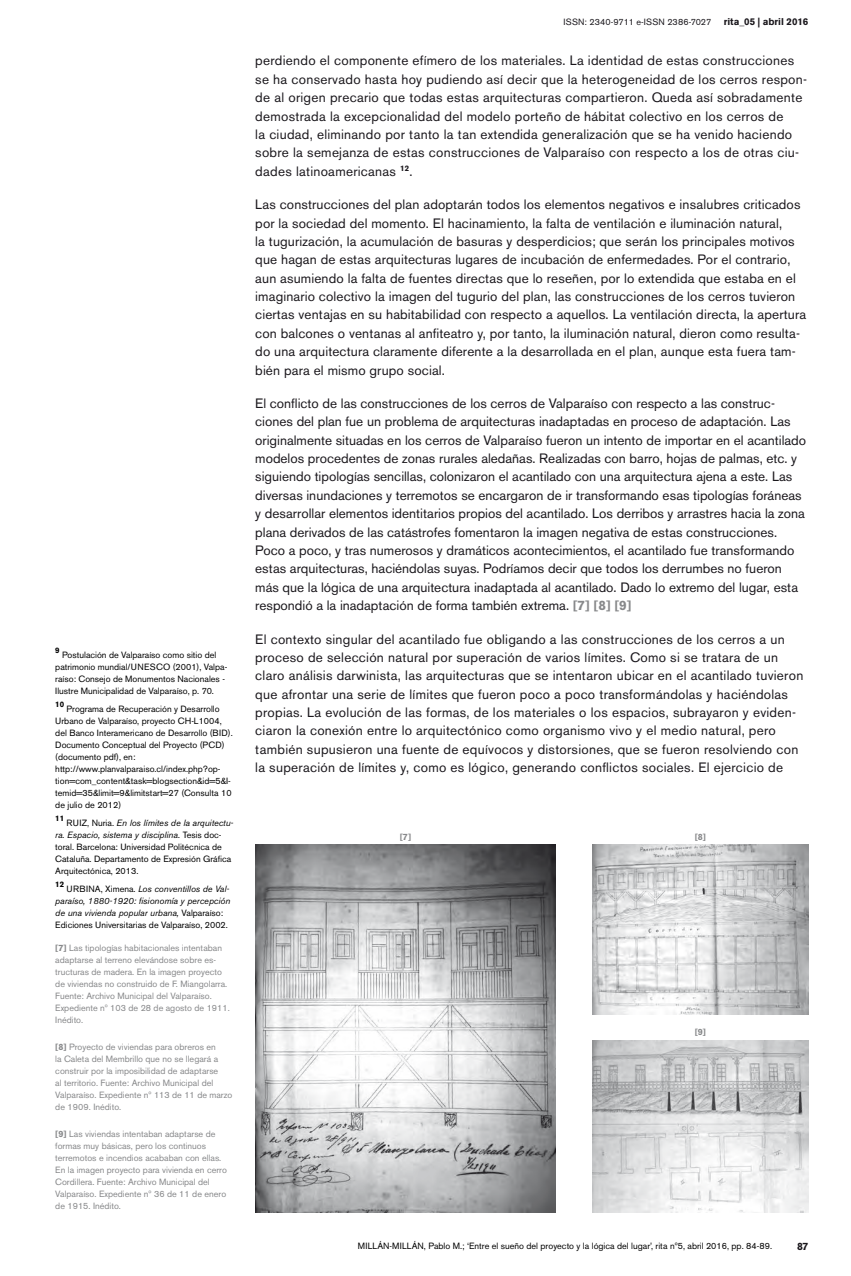
<style>
.page{position:relative;width:851px;height:1276px;background:#fff}
.page>*{position:absolute;margin:0;border:0;box-sizing:border-box;transform-origin:0 0}
.t1{font:13.5px/18.3px "Akzidenz Grotesk BE";letter-spacing:.01em;color:#1a171c}
.t2{font:700 10.5px "Akzidenz Grotesk BE";color:#1a171c}
.t3{font:700 9.75px "Akzidenz Grotesk BE";color:#1a171c}
.t4{font:9px/12px "Akzidenz Grotesk BE";color:#000}
.t5{font:9px/12px "Akzidenz Grotesk BE";color:#87888a}
.t6{font:italic 9px/12px "Akzidenz Grotesk BE";color:#000}
.t7{font:9px "Akzidenz Grotesk BE";letter-spacing:.02em;color:#1a171c}
.t8{font:700 9px "Akzidenz Grotesk BE";color:#87888a}
.t9{font:700 7.8px "Akzidenz Grotesk BE";color:#000}
.s1{font-style:italic}
.s2{font-style:normal}
.s3{font-weight:700}
.s4{font-weight:700;color:#87888a}
</style>
<div class="page">
<img style="left:592px;top:845px;width:216px;height:170px">
<img style="left:255px;top:845px;width:300px;height:367px">
<img style="left:592px;top:1040px;width:216px;height:172px">
<p class="t9" style="left:55px;top:646px;width:6px">9</p>
<p class="t4" style="left:55px;top:649px;width:173px;text-indent:7px">Postulación de Valparaíso como sitio del patrimonio mundial/UNESCO (2001), Valpa&shy;raíso: Consejo de Monumentos Nacionales - Ilustre Municipalidad de Valparaíso, p. 70.</p>
<p class="t9" style="left:55px;top:700px;width:10px">10</p>
<p class="t4" style="left:55px;top:703px;width:179px;text-indent:11px">Programa de Recuperación y Desarrollo Urbano de Valparaíso, proyecto CH-L1004, del Banco Interamericano de Desarrollo (BID).<br>Documento Conceptual del Proyecto (PCD) (documento pdf), en: http://www.planvalparaiso.cl/index.php?op&shy;tion=com_content&amp;task=blogsection&amp;id=5&amp;I&shy;temid=35&amp;limit=9&amp;limitstart=27 (Consulta 10 de julio de 2012)</p>
<p class="t9" style="left:55px;top:814px;width:10px">11</p>
<p class="t4" style="left:55px;top:817px;width:180px;text-indent:11px">RUIZ, Nuria. <span class="s1">En los límites de la arquitectu&shy;ra. Espacio, sistema y disciplina.</span> Tesis doc&shy;toral. Barcelona: Universidad Politécnica de Cataluña. Departamento de Expresión Gráfica Arquitectónica, 2013.</p>
<p class="t9" style="left:55px;top:880px;width:10px">12</p>
<p class="t6" style="left:55px;top:883px;width:176px;text-indent:11px"><span class="s2">URBINA, Ximena.</span> Los conventillos de Val&shy;paraíso, 1880-1920: fisionomía y percepción de una vivienda popular urbana, <span class="s2">Valparaíso:<br>Ediciones Universitarias de Valparaíso, 2002.</span></p>
<p class="t5" style="left:55px;top:942px;width:176px"><span class="s3">[7]</span> Las tipologías habitacionales intentaban adaptarse al terreno elevándose sobre es&shy;tructuras de madera. En la imagen proyecto de viviendas no construido de F. Miangolarra.<br>Fuente: Archivo Municipal del Valparaíso.<br>Expediente nº 103 de 28 de agosto de 1911.<br>Inédito.</p>
<p class="t5" style="left:55px;top:1041px;width:178px"><span class="s3">[8]</span> Proyecto de viviendas para obreros en<br>la Caleta del Membrillo que no se llegará a construir por la imposibilidad de adaptarse<br>al territorio. Fuente: Archivo Municipal del Valparaíso. Expediente nº 113 de 11 de marzo de 1909. Inédito.</p>
<p class="t5" style="left:55px;top:1128px;width:173px"><span class="s3">[9]</span> Las viviendas intentaban adaptarse de formas muy básicas, pero los continuos terremotos e incendios acababan con ellas.<br>En la imagen proyecto para vivienda en cerro Cordillera. Fuente: Archivo Municipal del Valparaíso. Expediente nº 36 de 11 de enero de 1915. Inédito.</p>
<p class="t7" style="left:563px;top:17px;width:149px">ISSN: 2340-9711 e-ISSN 2386-7027</p>
<p class="t3" style="left:723px;top:16px;width:86px">rita_05 | abril 2016</p>
<p class="t1" style="left:255px;top:52px;width:553px">perdiendo el componente efímero de los materiales. La identidad de estas construcciones se ha conservado hasta hoy pudiendo así decir que la heterogeneidad de los cerros respon&shy;de al origen precario que todas estas arquitecturas compartieron. Queda así sobradamente demostrada la excepcionalidad del modelo porteño de hábitat colectivo en los cerros de<br>la ciudad, eliminando por tanto la tan extendida generalización que se ha venido haciendo sobre la semejanza de estas construcciones de Valparaíso con respecto a los de otras ciu&shy;dades latinoamericanas <sup>12</sup>.</p>
<p class="t1" style="left:255px;top:195px;width:552px">Las construcciones del plan adoptarán todos los elementos negativos e insalubres criticados por la sociedad del momento. El hacinamiento, la falta de ventilación e iluminación natural,<br>la tugurización, la acumulación de basuras y desperdicios; que serán los principales motivos que hagan de estas arquitecturas lugares de incubación de enfermedades. Por el contrario, aun asumiendo la falta de fuentes directas que lo reseñen, por lo extendida que estaba en el imaginario colectivo la imagen del tugurio del plan, las construcciones de los cerros tuvieron ciertas ventajas en su habitabilidad con respecto a aquellos. La ventilación directa, la apertura con balcones o ventanas al anfiteatro y, por tanto, la iluminación natural, dieron como resulta&shy;do una arquitectura claramente diferente a la desarrollada en el plan, aunque esta fuera tam&shy;bién para el mismo grupo social.</p>
<p class="t1" style="left:255px;top:394px;width:552px">El conflicto de las construcciones de los cerros de Valparaíso con respecto a las construc&shy;ciones del plan fue un problema de arquitecturas inadaptadas en proceso de adaptación. Las originalmente situadas en los cerros de Valparaíso fueron un intento de importar en el acantilado modelos procedentes de zonas rurales aledañas. Realizadas con barro, hojas de palmas, etc. y siguiendo tipologías sencillas, colonizaron el acantilado con una arquitectura ajena a este. Las diversas inundaciones y terremotos se encargaron de ir transformando esas tipologías foráneas y desarrollar elementos identitarios propios del acantilado. Los derribos y arrastres hacia la zona plana derivados de las catástrofes fomentaron la imagen negativa de estas construcciones.<br>Poco a poco, y tras numerosos y dramáticos acontecimientos, el acantilado fue transformando estas arquitecturas, haciéndolas suyas. Podríamos decir que todos los derrumbes no fueron más que la lógica de una arquitectura inadaptada al acantilado. Dado lo extremo del lugar, esta respondió a la inadaptación de forma también extrema. <span class="s4">[7] [8] [9]</span></p>
<p class="t1" style="left:255px;top:629px;width:549px">El contexto singular del acantilado fue obligando a las construcciones de los cerros a un proceso de selección natural por superación de varios límites. Como si se tratara de un claro análisis darwinista, las arquitecturas que se intentaron ubicar en el acantilado tuvieron que afrontar una serie de límites que fueron poco a poco transformándolas y haciéndolas propias. La evolución de las formas, de los materiales o los espacios, subrayaron y eviden&shy;ciaron la conexión entre lo arquitectónico como organismo vivo y el medio natural, pero también supusieron una fuente de equívocos y distorsiones, que se fueron resolviendo con la superación de límites y, como es lógico, generando conflictos sociales. El ejercicio de</p>
<p class="t8" style="left:399px;top:831px;width:13px">[7]</p>
<p class="t8" style="left:694px;top:832px;width:13px">[8]</p>
<p class="t8" style="left:694px;top:1027px;width:13px">[9]</p>
<p class="t4" style="left:358px;top:1239px;width:416px">MILLÁN-MILLÁN, Pablo M.; ‘Entre el sueño del proyecto y la lógica del lugar’, rita nº5, abril 2016, pp. 84-89.</p>
<p class="t2" style="left:797px;top:1240px;width:13px">87</p>
</div>
